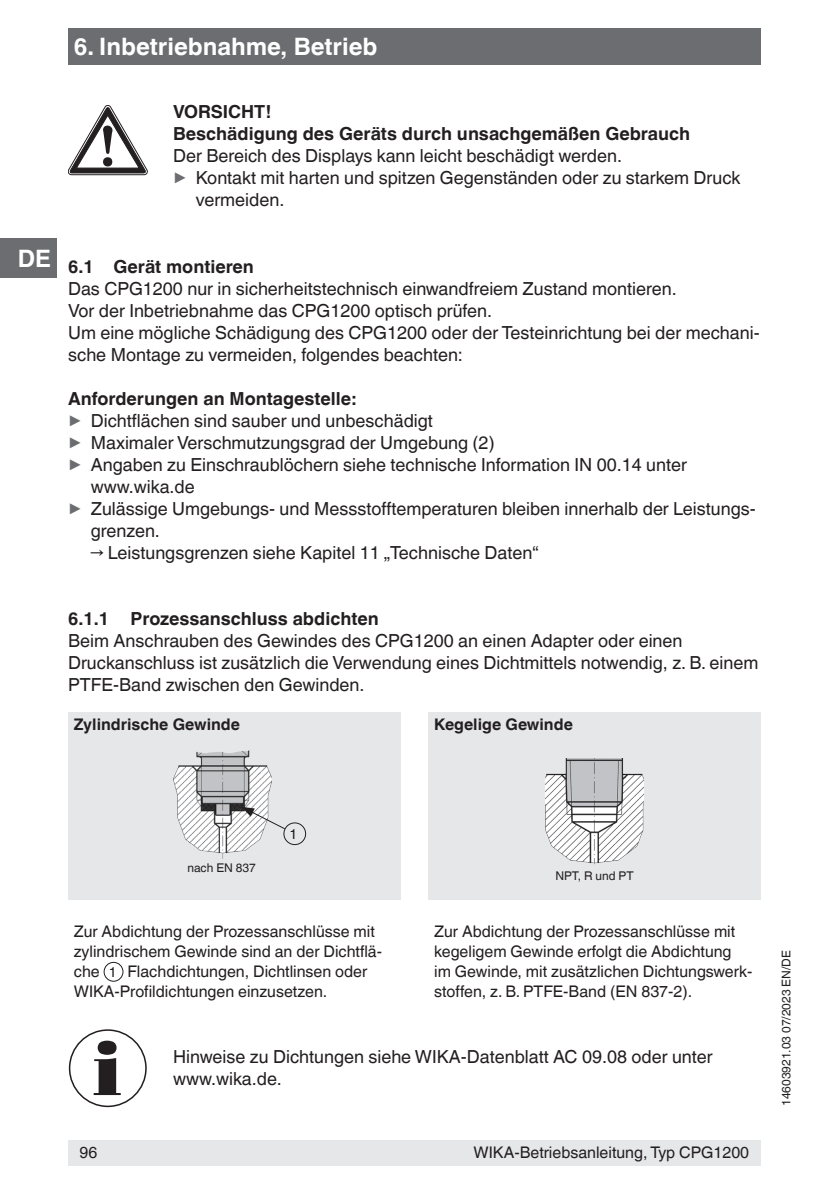
<style>
.page{position:relative;width:840px;height:1191px;background:#fff}
.page>*{position:absolute;margin:0;border:0;box-sizing:border-box;transform-origin:0 0}
.t1{font:700 24px "Helvetica World";color:#fff}
.t2{font:18px/22px "Helvetica World";color:#231f20}
.t3{font:700 18px/22px "Helvetica World";color:#231f20}
.t4{font:16px/20px "Helvetica World";color:#231f20}
.t5{font:700 16px "Helvetica World";color:#231f20}
.t6{font:14px "Helvetica World";color:#231f20}
.t7{font:12px "Helvetica World";color:#231f20}
.s1{font-size:17.8px;color:#6c6d70}
.s2{font-size:14px}
</style>
<div class="page">
<div style="left:68px;top:28px;width:692px;height:37px;background:#6c6d70"></div>
<div style="left:68px;top:1140px;width:692px;height:25px;background:#e6e7e9"></div>
<div style="left:0;top:238px;width:57px;height:40px;background:#6c6d70"></div>
<svg style="left:68px;top:105px;width:79px;height:70px"></svg>
<div style="left:104px;top:962px;width:19px;height:19px;border:1px solid #231f20;border-radius:50%"></div>
<svg style="left:94px;top:1040px;width:27px;height:55px"></svg>
<div style="left:69px;top:1029px;width:78px;height:78px;border:2px solid #231f20;border-radius:50%"></div>
<div style="left:68px;top:712px;width:332px;height:188px;background:#e6e7e9"></div>
<img style="left:173px;top:750px;width:98px;height:108px">
<svg style="left:241px;top:807px;width:45px;height:23px"></svg>
<div style="left:283px;top:822px;width:23px;height:23px;border:1px solid #231f20;border-radius:50%"></div>
<div style="left:428px;top:712px;width:332px;height:188px;background:#e6e7e9"></div>
<img style="left:545px;top:758px;width:98px;height:107px">
<h1 class="t1" style="left:18px;top:244px;width:35px">DE</h1>
<h1 class="t1" style="left:74px;top:33px;width:305px">6. Inbetriebnahme, Betrieb</h1>
<p class="t3" style="left:173px;top:101px;width:518px">VORSICHT!<br>Beschädigung des Geräts durch unsachgemäßen Gebrauch</p>
<p class="t2" style="left:173px;top:145px;width:450px">Der Bereich des Displays kann leicht beschädigt werden.</p>
<p class="t2" style="left:173px;top:167px;width:568px"><span class="s1">▶</span> Kontakt mit harten und spitzen Gegenständen oder zu starkem Druck</p>
<p class="t2" style="left:196px;top:189px;width:90px">vermeiden.</p>
<p class="t3" style="left:68px;top:255px;width:187px">6.1 Gerät montieren</p>
<p class="t2" style="left:68px;top:277px;width:692px">Das CPG1200 nur in sicherheitstechnisch einwandfreiem Zustand montieren.<br>Vor der Inbetriebnahme das CPG1200 optisch prüfen.<br>Um eine mögliche Schädigung des CPG1200 oder der Testeinrichtung bei der mechani&shy;sche Montage zu vermeiden, folgendes beachten:</p>
<p class="t3" style="left:68px;top:387px;width:289px">Anforderungen an Montagestelle:</p>
<p class="t2" style="left:68px;top:409px;width:366px"><span class="s1">▶</span> Dichtflächen sind sauber und unbeschädigt</p>
<p class="t2" style="left:68px;top:431px;width:428px"><span class="s1">▶</span> Maximaler Verschmutzungsgrad der Umgebung (2)</p>
<p class="t2" style="left:68px;top:453px;width:620px"><span class="s1">▶</span> Angaben zu Einschraublöchern siehe technische Information IN 00.14 unter</p>
<p class="t2" style="left:91px;top:475px;width:105px">www.wika.de</p>
<p class="t2" style="left:68px;top:497px;width:688px"><span class="s1">▶</span> Zulässige Umgebungs- und Messstofftemperaturen bleiben innerhalb der Leistungs-</p>
<p class="t2" style="left:91px;top:519px;width:71px">grenzen.</p>
<p class="t2" style="left:91px;top:541px;width:449px">→ Leistungsgrenzen siehe Kapitel 11 „Technische Daten“</p>
<p class="t3" style="left:68px;top:607px;width:312px">6.1.1 Prozessanschluss abdichten</p>
<p class="t2" style="left:68px;top:629px;width:691px">Beim Anschrauben des Gewindes des CPG1200 an einen Adapter oder einen<br>Druckanschluss ist zusätzlich die Verwendung eines Dichtmittels notwendig, z. B. einem<br>PTFE-Band zwischen den Gewinden.</p>
<p class="t5" style="left:74px;top:715px;width:168px">Zylindrische Gewinde</p>
<p class="t5" style="left:434px;top:715px;width:140px">Kegelige Gewinde</p>
<p class="t7" style="left:187px;top:861px;width:70px">nach EN 837</p>
<p class="t6" style="left:289px;top:825px;width:9px">1</p>
<p class="t7" style="left:555px;top:869px;width:80px">NPT, R und PT</p>
<p class="t4" style="left:74px;top:921px;width:309px">Zur Abdichtung der Prozessanschlüsse mit zylindrischem Gewinde sind an der Dichtflä&shy;che <span class="s2">1</span> Flachdichtungen, Dichtlinsen oder WIKA-Profildichtungen einzusetzen.</p>
<p class="t4" style="left:434px;top:921px;width:319px">Zur Abdichtung der Prozessanschlüsse mit kegeligem Gewinde erfolgt die Abdichtung<br>im Gewinde, mit zusätzlichen Dichtungswerk&shy;stoffen, z. B. PTFE-Band (EN 837-2).</p>
<p class="t2" style="left:173px;top:1046px;width:541px">Hinweise zu Dichtungen siehe WIKA-Datenblatt AC 09.08 oder unter www.wika.de.</p>
<p class="t4" style="left:79px;top:1143px;width:19px">96</p>
<p class="t4" style="left:473px;top:1143px;width:277px">WIKA-Betriebsanleitung, Typ CPG1200</p>
<p class="t7" style="left:778px;top:1106px;width:157px;rotate:-90deg">14603921.03 07/2023 EN/DE</p>
</div>
